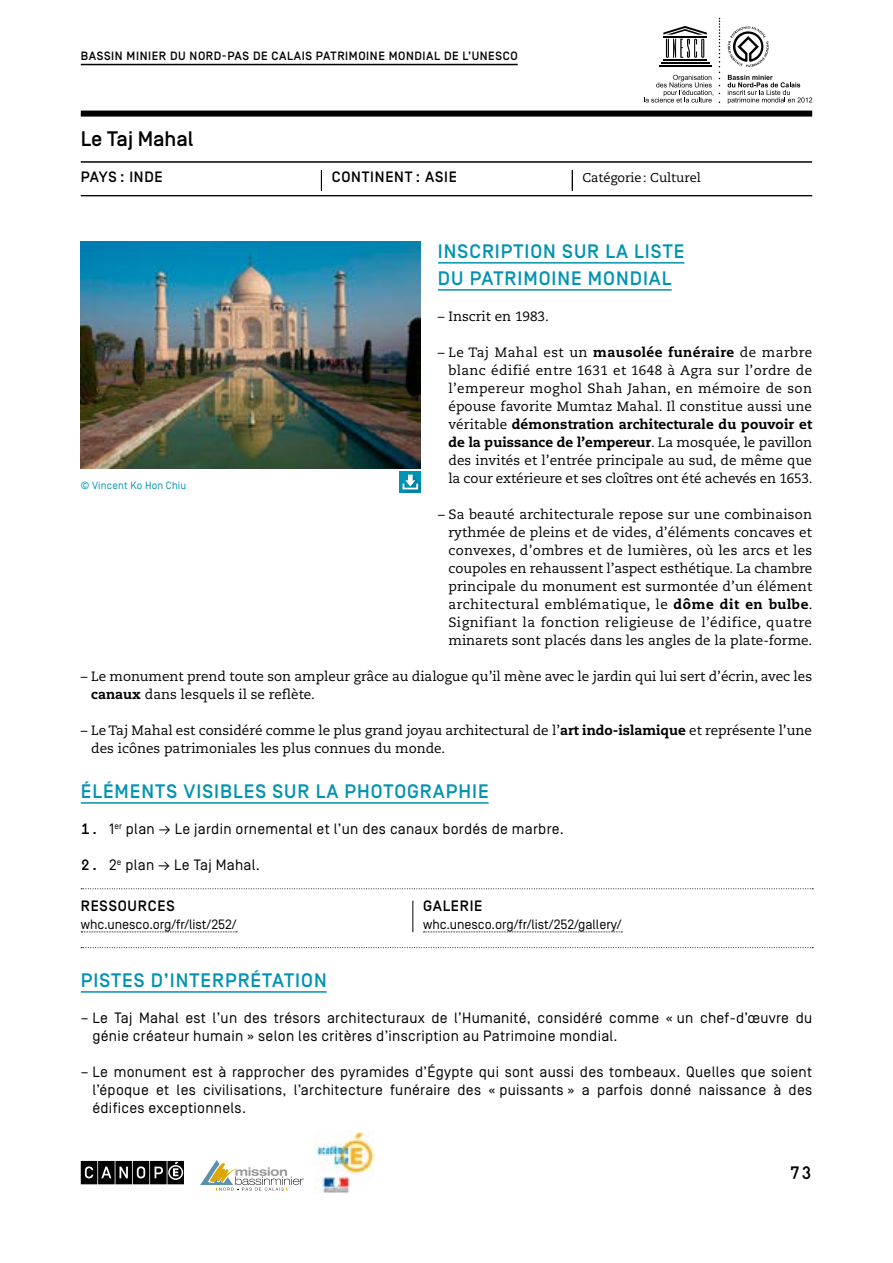
<style>
.page{position:relative;width:893px;height:1263px;background:#fff}
.page>*{position:absolute;margin:0;border:0;box-sizing:border-box;transform-origin:0 0}
.t1{font:500 21px "Simplon BP";color:#000}
.t2{font:500 19.5px/27px "Simplon BP";letter-spacing:.05em;color:#0193b1}
.t3{font:500 18px "Simplon BP Mono";color:#000}
.t4{font:15px/18px "Simplon BP Regular";letter-spacing:.02em;color:#000}
.t5{font:500 15px "Simplon BP";letter-spacing:.05em;color:#000}
.t6{font:13.5px/18px "Caecilia LT Std";color:#000;text-align:justify}
.t7{font:13.5px "Simplon BP Regular";color:#000}
.t8{font:12.75px "Caecilia LT Std";color:#000}
.t9{font:500 12px "Simplon BP";letter-spacing:.05em;color:#000}
.t10{font:10.5px "Simplon BP Regular";letter-spacing:.02em;color:#0193b1}
.s1{font-weight:800}
.s2{font-family:"Simplon BP Mono";font-weight:500}
</style>
<div class="page">
<hr style="left:81px;top:64px;width:437px;height:1px;background:#000">
<svg style="left:81px;top:1161px;width:103px;height:23px"></svg>
<svg style="left:200px;top:1160px;width:104px;height:31px"></svg>
<img style="left:314px;top:1130px;width:61px;height:62px">
<hr style="left:438px;top:262px;width:246px;height:2px;background:#0193b1">
<hr style="left:438px;top:289px;width:234px;height:2px;background:#0193b1">
<hr style="left:81px;top:802px;width:408px;height:2px;background:#0193b1">
<hr style="left:81px;top:991px;width:246px;height:2px;background:#0193b1">
<svg style="left:81px;top:931px;width:156px;height:1px"></svg>
<svg style="left:423px;top:931px;width:199px;height:1px"></svg>
<hr style="left:412px;top:901px;width:1px;height:31px;background:#000">
<svg style="left:81px;top:888px;width:732px;height:1px"></svg>
<svg style="left:81px;top:947px;width:732px;height:1px"></svg>
<img style="left:81px;top:242px;width:340px;height:226px">
<svg style="left:728px;top:26px;width:41px;height:41px"></svg>
<svg style="left:728px;top:75px;width:84px;height:29px"></svg>
<svg style="left:644px;top:18px;width:76px;height:85px"></svg>
<svg style="left:321px;top:170px;width:1px;height:21px"></svg>
<svg style="left:572px;top:170px;width:1px;height:21px"></svg>
<hr style="left:81px;top:195px;width:731px;height:1px;background:#000">
<div style="left:81px;top:111px;width:731px;height:6px;background:#000"></div>
<hr style="left:81px;top:161px;width:731px;height:2px;background:#000">
<div style="left:400px;top:471px;width:21px;height:22px;background:#0094b4"></div>
<svg style="left:402px;top:475px;width:19px;height:18px"></svg>
<p class="t9" style="left:81px;top:49px;width:438px">BASSIN MINIER DU NORD-PAS DE CALAIS PATRIMOINE MONDIAL DE L’UNESCO</p>
<h1 class="t1" style="left:81px;top:127px;width:114px">Le Taj Mahal</h1>
<p class="t5" style="left:81px;top:168px;width:17px">PAYS</p>
<p class="t5" style="left:120px;top:168px;width:42px">: INDE</p>
<p class="t5" style="left:332px;top:168px;width:103px">CONTINENT : ASIE</p>
<p class="t8" style="left:583px;top:170px;width:120px">Catégorie: Culturel</p>
<h2 class="t2" style="left:438px;top:238px;width:245px;text-indent:167px">LALISTE<br>DU PATRIMOINE MONDIAL</h2>
<p class="t6" style="left:438px;top:308px;width:112px">– Inscrit en 1983.</p>
<p class="t6" style="left:448px;top:344px;width:366px;text-indent:-11px">– Le Taj Mahal est un <span class="s1">mausolée funéraire</span> de marbre blanc édifié entre 1631 et 1648 à Agra sur l’ordre de l’empereur moghol Shah Jahan, en mémoire de son épouse favorite Mumtaz Mahal. Il constitue aussi une véritable <span class="s1">démonstration architecturale du pouvoir et de la puissance de l’empereur</span>. La mosquée, le pavillon des invités et l’entrée principale au sud, de même que la cour extérieure et ses cloîtres ont été achevés en 1653.</p>
<p class="t6" style="left:448px;top:506px;width:366px;text-indent:-11px">– Sa beauté architecturale repose sur une combinaison rythmée de pleins et de vides, d’éléments concaves et convexes, d’ombres et de lumières, où les arcs et les coupoles en rehaussent l’aspect esthétique. La chambre principale du monument est surmontée d’un élément architectural emblématique, le <span class="s1">dôme dit en bulbe</span>.<br>Signifiant la fonction religieuse de l’édifice, quatre minarets sont placés dans les angles de la plate-forme.</p>
<p class="t6" style="left:91px;top:668px;width:722px;text-indent:-11px">– Le monument prend toute son ampleur grâce au dialogue qu’il mène avec le jardin qui lui sert d’écrin, avec les <span class="s1">canaux</span> dans lesquels il se reflète.</p>
<p class="t6" style="left:91px;top:722px;width:722px;text-indent:-11px">– Le Taj Mahal est considéré comme le plus grand joyau architectural de l’<span class="s1">art indo-islamique</span> et représente l’une des icônes patrimoniales les plus connues du monde.</p>
<h2 class="t2" style="left:81px;top:778px;width:164px">ÉLÉMENTS VISIBLES</h2>
<h2 class="t2" style="left:272px;top:778px;width:13px">SUR</h2>
<h2 class="t2" style="left:316px;top:778px;width:92px">LA PHOTOGRA</h2>
<h2 class="t2" style="left:446px;top:778px;width:35px">PHIE</h2>
<p class="t4" style="left:81px;top:820px;width:485px"><span class="s2">1.</span> 1<sup>er</sup> plan → Le jardin ornemental et l’un des canaux bordés de marbre.</p>
<p class="t4" style="left:81px;top:856px;width:181px"><span class="s2">2.</span> 2<sup>e</sup> plan → Le Taj Mahal.</p>
<p class="t5" style="left:81px;top:897px;width:11px">RESSOUR</p>
<p class="t5" style="left:148px;top:897px;width:19px">CES</p>
<p class="t7" style="left:81px;top:916px;width:157px">whc.unesco.org/fr/list/252/</p>
<h2 class="t2" style="left:438px;top:238px;width:138px">INSCRI PTION SUR</h2>
<p class="t10" style="left:81px;top:480px;width:107px">© Vincent Ko Hon Chiu</p>
<p class="t5" style="left:423px;top:897px;width:10px">GALERIE</p>
<p class="t7" style="left:423px;top:916px;width:200px">whc.unesco.org/fr/list/252/gallery/</p>
<h2 class="t2" style="left:81px;top:967px;width:247px">PISTES D’INTERPRÉTATIO N</h2>
<p class="t4" style="left:92px;top:1009px;width:721px;text-indent:-12px">– Le Taj Mahal est l’un des trésors architecturaux de l’Humanité, considéré comme « un chef-d’œuvre du génie créateur humain » selon les critères d’inscription au Patrimoine mondial.</p>
<p class="t4" style="left:92px;top:1063px;width:721px;text-align:justify;text-indent:-12px">– Le monument est à rapprocher des pyramides d’Égypte qui sont aussi des tombeaux. Quelles que soient l’époque et les civilisations, l’architecture funéraire des « puissants » a parfois donné naissance à des édifices exceptionnels.</p>
<h3 class="t3" style="left:789px;top:1161px;width:24px">73</h3>
</div>
